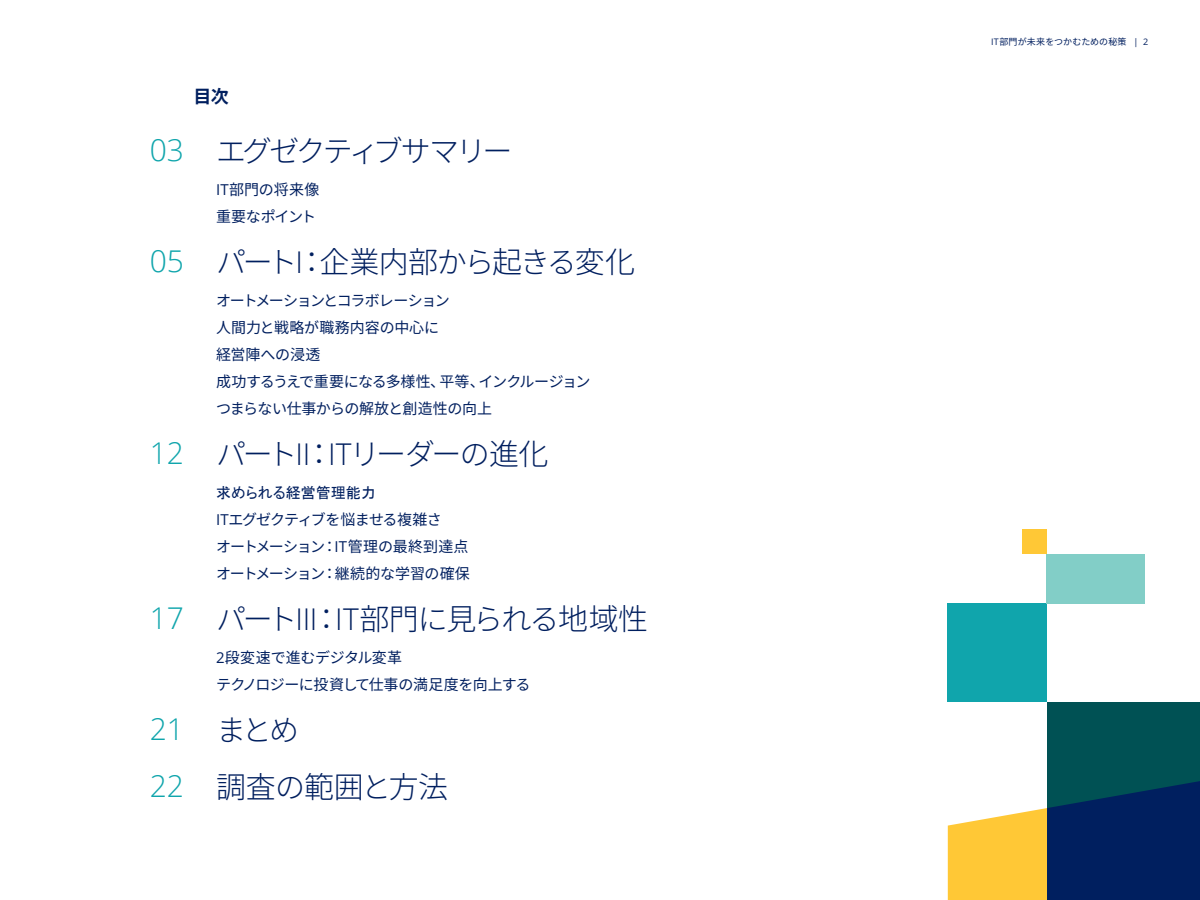
<style>
.page{position:relative;width:1200px;height:900px;background:#fff}
.page>*{position:absolute;margin:0;border:0;box-sizing:border-box;transform-origin:0 0}
.t1{font:300 30px "Noto Sans CJ Kjp";letter-spacing:-.065em;color:#001f5f}
.t2{font:300 30px "Noto Sans CJ Kjp";letter-spacing:-.045em;color:#001f5f}
.t3{font:300 30px/57px "Open Sans";color:#10a5ac}
.t4{font:300 30px "Noto Sans CJ Kjp";letter-spacing:-.115em;color:#001f5f}
.t5{font:300 30px/57px "Noto Sans CJ Kjp";letter-spacing:-.04em;color:#001f5f}
.t6{font:700 18px "Noto Sans CJ Kjp";color:#001f5f}
.t7{font:15px/27px "Noto Sans CJ Kjp";letter-spacing:-.03em;color:#001f5f}
.t8{font:15px/27px "Noto Sans CJ Kjp";letter-spacing:-.05em;color:#001f5f}
.t9{font:15px/27px "Noto Sans CJ Kjp";letter-spacing:-.01em;color:#001f5f}
.t10{font:15px "MS P Gothic";color:#001f5f}
.t11{font:9px "Noto Sans CJ Kjp";letter-spacing:.01em;color:#001f5f}
.s1{font-family:"Open Sans"}
</style>
<div class="page">
<div style="left:1047px;top:703px;width:153px;height:197px;background:#005154"></div>
<div style="left:948px;top:604px;width:99px;height:98px;background:#10a5ac"></div>
<div style="left:1046px;top:554px;width:50px;height:50px;background:#82cec7"></div>
<div style="left:1022px;top:530px;width:24px;height:24px;background:#ffc836"></div>
<div style="left:1096px;top:554px;width:49px;height:50px;background:#82cec7"></div>
<svg style="left:948px;top:781px;width:252px;height:119px"></svg>
<h1 class="t3" style="left:150px;top:121px;width:36px">03</h1>
<h1 class="t3" style="left:150px;top:232px;width:36px">05</h1>
<h1 class="t3" style="left:150px;top:424px;width:36px">12</h1>
<h1 class="t3" style="left:150px;top:589px;width:36px">17</h1>
<h1 class="t3" style="left:150px;top:700px;width:36px">21<br>22</h1>
<p class="t6" style="left:194px;top:86px;width:37px">目次</p>
<h1 class="t4" style="left:216px;top:134px;width:298px">エグゼクティブサマリー</h1>
<p class="t9" style="left:216px;top:176px;width:105px"><span class="s1">IT</span>部門の将来像重要なポイント</p>
<h1 class="t1" style="left:216px;top:245px;width:421px">パート<span class="s1">I</span>：企業内部から起きる変化</h1>
<p class="t7" style="left:216px;top:287px;width:376px">オートメーションとコラボレーション<br>人間力と戦略が職務内容の中心に<br>経営陣への浸透<br>成功するうえで重要になる多様性、平等、インクルージョンつまらない仕事からの解放と創造性の向上</p>
<h1 class="t1" style="left:216px;top:437px;width:334px">パート<span class="s1">II</span>：<span class="s1">IT</span>リーダーの進化</h1>
<p class="t10" style="left:216px;top:485px;width:161px">求められる経営管理能力</p>
<p class="t8" style="left:216px;top:506px;width:255px"><span class="s1">IT</span>エグゼクティブを悩ませる複雑さ<br>オートメーション：<span class="s1">IT</span>管理の最終到達点オートメーション：継続的な学習の確保</p>
<h1 class="t2" style="left:216px;top:602px;width:434px">パート<span class="s1">III</span>：<span class="s1">IT</span>部門に見られる地域性</h1>
<p class="t7" style="left:216px;top:644px;width:316px"><span class="s1">2</span>段変速で進むデジタル変革<br>テクノロジーに投資して仕事の満足度を向上する</p>
<h1 class="t5" style="left:216px;top:702px;width:234px">まとめ<br>調査の範囲と方法</h1>
<p class="t11" style="left:991px;top:36px;width:159px"><span class="s1">IT</span>部門が未来をつかむための秘策 <span class="s1">| 2</span></p>
</div>
